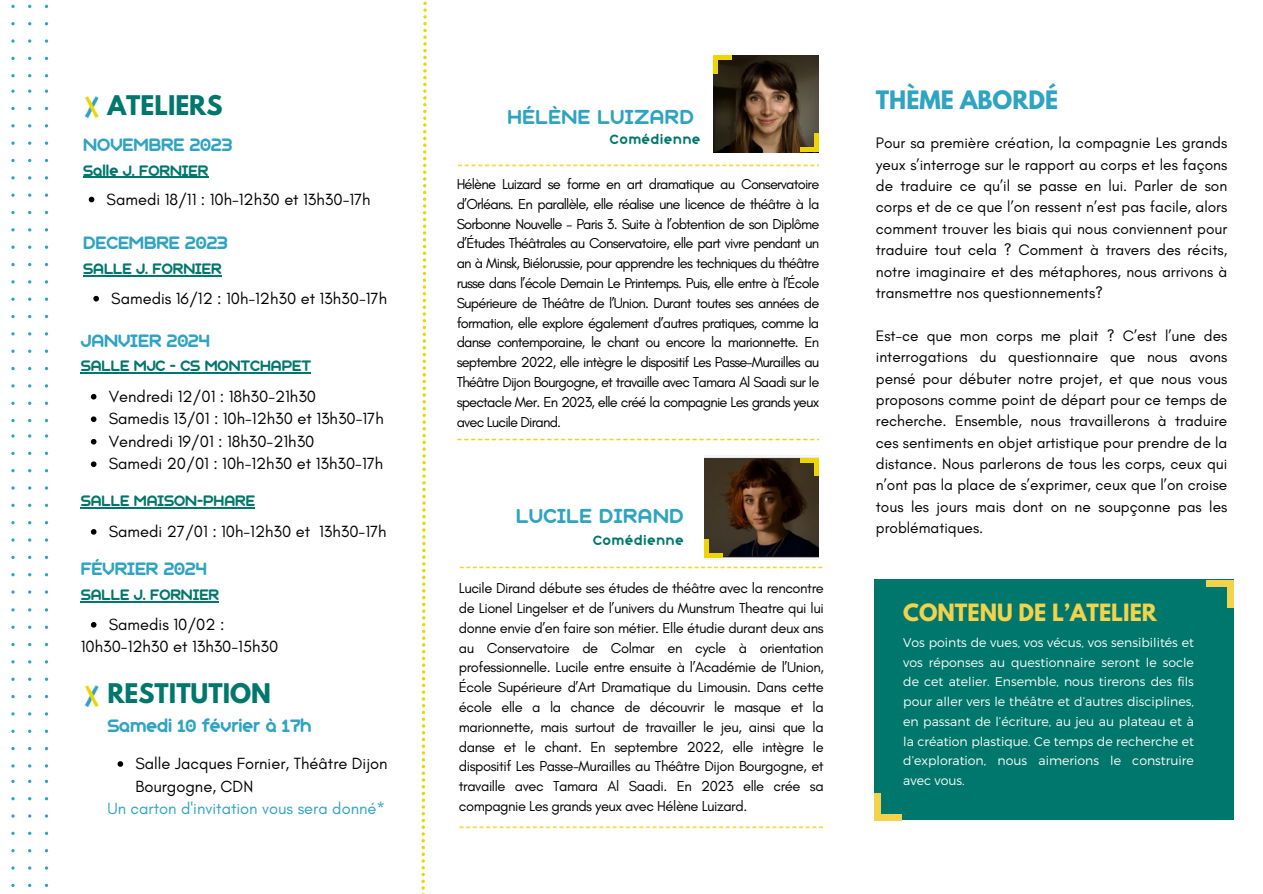
<style>
.page{position:relative;width:1263px;height:894px;background:#fff}
.page>*{position:absolute;margin:0;border:0;box-sizing:border-box;transform-origin:0 0}
.t1{font:700 24px "League Spartan";color:#00776c}
.t2{font:700 22.5px "League Spartan";color:#2fa3c2}
.t3{font:22.05px "Aka Acid GR Soft Ice Cream";letter-spacing:.03em;color:#2fa3c2}
.t4{font:700 21px "League Spartan";color:#f3d24c}
.t5{font:19.5px "Aka Acid GR Soft Ice Cream";color:#2fa3c2}
.t6{font:16.5px/22.5px "Glacial Indifference";color:#000}
.t7{font:16.5px "Aka Acid GR Soft Ice Cream";color:#00776c}
.t8{font:16.5px "Glacial Indifference";color:#2fa3c2}
.t9{font:15.45px/21.3px "Glacial Indifference";color:#000;text-align:justify}
.t10{font:14.7px/19.8px "Glacial Indifference";letter-spacing:-.045em;color:#000;text-align:justify}
.t11{font:14.7px "Aka Acid GR Soft Ice Cream";letter-spacing:.07em;color:#00776c}
.t12{font:300 12.45px/19.8px "Montserrat";color:#fff;text-align:justify}
</style>
<div class="page">
<hr style="left:83px;top:275px;width:139px;height:1px;background:#00776c">
<svg style="left:93px;top:296px;width:6px;height:5px"></svg>
<hr style="left:83px;top:176px;width:125px;height:2px;background:#00776c">
<svg style="left:89px;top:197px;width:5px;height:5px"></svg>
<img style="left:84px;top:95px;width:15px;height:24px">
<hr style="left:81px;top:372px;width:230px;height:1px;background:#00776c">
<svg style="left:91px;top:394px;width:5px;height:5px"></svg>
<svg style="left:91px;top:416px;width:5px;height:6px"></svg>
<svg style="left:91px;top:439px;width:5px;height:5px"></svg>
<svg style="left:91px;top:461px;width:5px;height:6px"></svg>
<hr style="left:81px;top:507px;width:174px;height:1px;background:#00776c">
<svg style="left:91px;top:529px;width:5px;height:5px"></svg>
<svg style="left:118px;top:761px;width:5px;height:5px"></svg>
<img style="left:84px;top:684px;width:15px;height:24px">
<svg style="left:421px;top:2px;width:6px;height:888px"></svg>
<svg style="left:11px;top:779px;width:37px;height:108px"></svg>
<svg style="left:11px;top:608px;width:37px;height:159px"></svg>
<svg style="left:11px;top:434px;width:37px;height:159px"></svg>
<svg style="left:11px;top:263px;width:37px;height:159px"></svg>
<svg style="left:11px;top:89px;width:37px;height:160px"></svg>
<svg style="left:11px;top:4px;width:37px;height:73px"></svg>
<div style="left:875px;top:579px;width:358px;height:240px;background:#00776c"></div>
<div style="left:874px;top:793px;width:6px;height:27px;background:#f3d24c"></div>
<div style="left:874px;top:814px;width:27px;height:6px;background:#f3d24c"></div>
<div style="left:1227px;top:579px;width:6px;height:28px;background:#f3d24c"></div>
<div style="left:1206px;top:579px;width:27px;height:7px;background:#f3d24c"></div>
<img style="left:457px;top:164px;width:362px;height:3px">
<img style="left:457px;top:438px;width:362px;height:3px">
<img style="left:713px;top:55px;width:106px;height:97px">
<img style="left:459px;top:566px;width:364px;height:3px">
<img style="left:459px;top:826px;width:364px;height:3px">
<img style="left:705px;top:455px;width:113px;height:104px">
<hr style="left:705px;top:539px;width:4px;height:18px;background:#efd500">
<div style="left:705px;top:552px;width:18px;height:5px;background:#efd500"></div>
<hr style="left:81px;top:601px;width:138px;height:1px;background:#00776c">
<svg style="left:91px;top:622px;width:5px;height:5px"></svg>
<hr style="left:814px;top:458px;width:4px;height:18px;background:#efd500">
<div style="left:800px;top:458px;width:18px;height:5px;background:#efd500"></div>
<div style="left:800px;top:147px;width:19px;height:5px;background:#efd500"></div>
<div style="left:713px;top:55px;width:18px;height:5px;background:#efd500"></div>
<hr style="left:713px;top:55px;width:4px;height:19px;background:#efd500">
<div style="left:814px;top:133px;width:5px;height:19px;background:#efd500"></div>
<p class="t1" style="left:107px;top:94px;width:117px">ATELIERS</p>
<p class="t5" style="left:83px;top:135px;width:151px">NOVEMBRE 2023</p>
<p class="t7" style="left:83px;top:162px;width:126px">Salle J. FORNIER</p>
<p class="t6" style="left:107px;top:187px;width:266px">Samedi 18/11 : 10h-12h30 et 13h30-17h</p>
<p class="t5" style="left:83px;top:234px;width:146px">DECEMBRE 2023</p>
<p class="t7" style="left:83px;top:261px;width:140px">SALLE J. FORNIER</p>
<p class="t6" style="left:111px;top:286px;width:277px">Samedis 16/12 : 10h-12h30 et 13h30-17h</p>
<p class="t5" style="left:81px;top:331px;width:131px">JANVIER 2024</p>
<p class="t7" style="left:81px;top:358px;width:232px">SALLE MJC - CS MONTCHAPET</p>
<p class="t6" style="left:109px;top:384px;width:209px">Vendredi 12/01 : 18h30-21h30</p>
<p class="t6" style="left:109px;top:407px;width:277px">Samedis 13/01 : 10h-12h30 et 13h30-17h</p>
<p class="t6" style="left:109px;top:429px;width:207px">Vendredi 19/01 : 18h30-21h30</p>
<p class="t6" style="left:109px;top:452px;width:276px">Samedi 20/01 : 10h-12h30 et 13h30-17h</p>
<p class="t7" style="left:81px;top:493px;width:176px">SALLE MAISON-PHARE</p>
<p class="t6" style="left:109px;top:519px;width:279px">Samedi 27/01 : 10h-12h30 et 13h30-17h</p>
<p class="t5" style="left:81px;top:559px;width:128px">FÉVRIER 2024</p>
<p class="t7" style="left:81px;top:587px;width:140px">SALLE J. FORNIER</p>
<p class="t6" style="left:109px;top:612px;width:117px">Samedis 10/02 :</p>
<p class="t6" style="left:81px;top:635px;width:199px">10h30-12h30 et 13h30-15h30</p>
<p class="t1" style="left:107px;top:680px;width:165px">RESTITUTION</p>
<p class="t5" style="left:107px;top:716px;width:206px">Samedi 10 février à 17h</p>
<p class="t6" style="left:135px;top:751px;width:254px">Salle Jacques Fornier, Théâtre Dijon<br>Bourgogne, CDN</p>
<p class="t8" style="left:107px;top:798px;width:279px">Un carton d'invitation vous sera donné*</p>
<p class="t3" style="left:507px;top:106px;width:188px">HÉLÈNE LUIZARD</p>
<p class="t11" style="left:610px;top:132px;width:92px">Comédienne</p>
<p class="t10" style="left:457px;top:174px;width:364px">Hélène Luizard se forme en art dramatique au Conservatoire d’Orléans. En parallèle, elle réalise une licence de théâtre à la Sorbonne Nouvelle – Paris 3. Suite à l’obtention de son Diplôme d’Études Théâtrales au Conservatoire, elle part vivre pendant un an à Minsk, Biélorussie, pour apprendre les techniques du théâtre russe dans l’école Demain Le Printemps. Puis, elle entre à l’École Supérieure de Théâtre de l’Union. Durant toutes ses années de formation, elle explore également d’autres pratiques, comme la danse contemporaine, le chant ou encore la marionnette. En septembre 2022, elle intègre le dispositif Les Passe-Murailles au Théâtre Dijon Bourgogne, et travaille avec Tamara Al Saadi sur le spectacle Mer. En 2023, elle créé la compagnie Les grands yeux avec Lucile Dirand.</p>
<p class="t3" style="left:516px;top:505px;width:169px">LUCILE DIRAND</p>
<p class="t11" style="left:593px;top:533px;width:92px">Comédienne</p>
<p class="t10" style="left:459px;top:578px;width:366px">Lucile Dirand débute ses études de théâtre avec la rencontre de Lionel Lingelser et de l’univers du Munstrum Theatre qui lui donne envie d’en faire son métier. Elle étudie durant deux ans au Conservatoire de Colmar en cycle à orientation professionnelle. Lucile entre ensuite à l’Académie de l’Union, École Supérieure d’Art Dramatique du Limousin. Dans cette école elle a la chance de découvrir le masque et la marionnette, mais surtout de travailler le jeu, ainsi que la danse et le chant. En septembre 2022, elle intègre le dispositif Les Passe-Murailles au Théâtre Dijon Bourgogne, et travaille avec Tamara Al Saadi. En 2023 elle crée sa compagnie Les grands yeux avec Hélène Luizard.</p>
<p class="t2" style="left:876px;top:88px;width:184px">THÈME ABORDÉ</p>
<p class="t9" style="left:876px;top:132px;width:353px">Pour sa première création, la compagnie Les grands yeux s’interroge sur le rapport au corps et les façons de traduire ce qu’il se passe en lui. Parler de son corps et de ce que l’on ressent n’est pas facile, alors comment trouver les biais qui nous conviennent pour traduire tout cela ? Comment à travers des récits, notre imaginaire et des métaphores, nous arrivons à transmettre nos questionnements?</p>
<p class="t9" style="left:876px;top:324px;width:353px">Est-ce que mon corps me plait ? C’est l’une des interrogations du questionnaire que nous avons pensé pour débuter notre projet, et que nous vous proposons comme point de départ pour ce temps de recherche. Ensemble, nous travaillerons à traduire ces sentiments en objet artistique pour prendre de la distance. Nous parlerons de tous les corps, ceux qui n’ont pas la place de s’exprimer, ceux que l’on croise tous les jours mais dont on ne soupçonne pas les problématiques.</p>
<p class="t4" style="left:903px;top:601px;width:255px">CONTENU DE L’ATELIER</p>
<p class="t12" style="left:903px;top:631px;width:292px">Vos points de vues, vos vécus, vos sensibilités et vos réponses au questionnaire seront le socle de cet atelier. Ensemble, nous tirerons des fils pour aller vers le théâtre et d’autres disciplines, en passant de l’écriture, au jeu au plateau et à la création plastique. Ce temps de recherche et d’exploration, nous aimerions le construire avec vous.</p>
</div>
